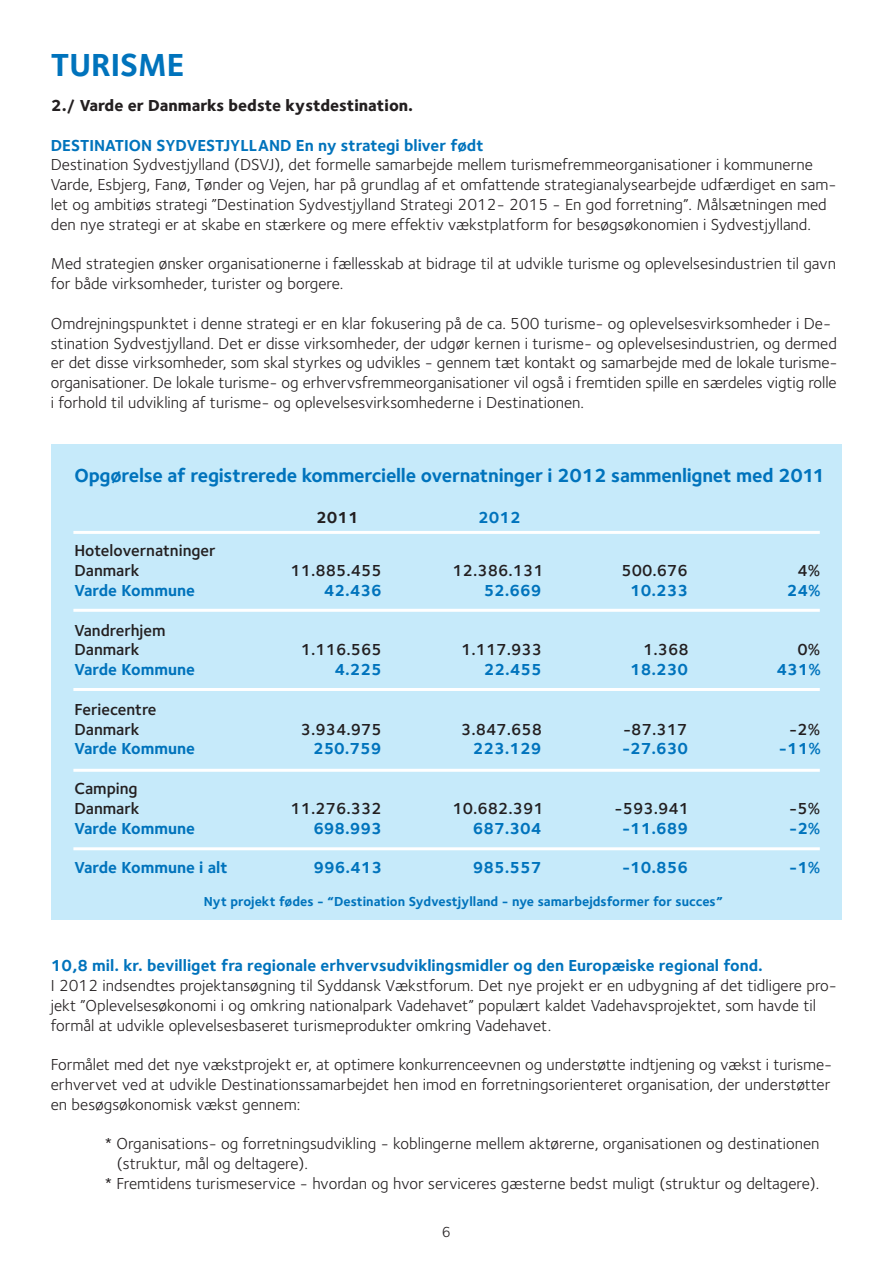
<style>
.page{position:relative;width:893px;height:1263px;background:#fff}
.page>*{position:absolute;margin:0;border:0;box-sizing:border-box;transform-origin:0 0}
.t1{font:700 33px "Foundry Sterling";color:#0073bc}
.t2{font:700 19.5px "Foundry Sterling";letter-spacing:-.015em;color:#0073bc}
.t3{font:16.5px/19.8px "Foundry Sterling";color:#231f20}
.t4{font:700 16.5px "Foundry Sterling";color:#0073bc}
.t5{font:600 16.5px/19.8px "Foundry Sterling";color:#231f20}
.t6{font:800 16.5px "Foundry Sterling";color:#231f20}
.t7{font:700 16.5px "Foundry Sterling";color:#231f20}
.t8{font:15px "Foundry Sterling";color:#231f20}
.t9{font:700 13.5px "Foundry Sterling";color:#0073bc}
</style>
<div class="page">
<div style="left:51px;top:444px;width:790px;height:476px;background:#c6eafa"></div>
<hr style="left:73px;top:609px;width:747px;height:3px;background:#fff">
<hr style="left:73px;top:531px;width:747px;height:3px;background:#fff">
<hr style="left:73px;top:688px;width:747px;height:3px;background:#fff">
<hr style="left:73px;top:769px;width:747px;height:3px;background:#fff">
<hr style="left:73px;top:847px;width:747px;height:3px;background:#fff">
<h1 class="t1" style="left:51px;top:51px;width:135px">TURISME</h1>
<p class="t6" style="left:51px;top:98px;width:364px">2./ Varde er Danmarks bedste kystdestination.</p>
<p class="t4" style="left:51px;top:138px;width:434px">DESTINATION SYDVESTJYLLAND En ny strategi bliver født</p>
<p class="t3" style="left:51px;top:157px;width:787px">Destination Sydvestjylland (DSVJ), det formelle samarbejde mellem turismefremmeorganisationer i kommunerne Varde, Esbjerg, Fanø, Tønder og Vejen, har på grundlag af et omfattende strategianalysearbejde udfærdiget en sam&shy;let og ambitiøs strategi ”Destination Sydvestjylland Strategi 2012- 2015 - En god forretning”. Målsætningen med den nye strategi er at skabe en stærkere og mere effektiv vækstplatform for besøgsøkonomien i Sydvestjylland.</p>
<p class="t3" style="left:51px;top:256px;width:787px">Med strategien ønsker organisationerne i fællesskab at bidrage til at udvikle turisme og oplevelsesindustrien til gavn for både virksomheder, turister og borgere.</p>
<p class="t3" style="left:51px;top:315px;width:788px">Omdrejningspunktet i denne strategi er en klar fokusering på de ca. 500 turisme- og oplevelsesvirksomheder i De&shy;stination Sydvestjylland. Det er disse virksomheder, der udgør kernen i turisme- og oplevelsesindustrien, og dermed er det disse virksomheder, som skal styrkes og udvikles - gennem tæt kontakt og samarbejde med de lokale turisme&shy;organisationer. De lokale turisme- og erhvervsfremmeorganisationer vil også i fremtiden spille en særdeles vigtig rolle i forhold til udvikling af turisme- og oplevelsesvirksomhederne i Destinationen.</p>
<p class="t2" style="left:74px;top:467px;width:752px">Opgørelse af registrerede kommercielle overnatninger i 2012 sammenlignet med 2011</p>
<p class="t7" style="left:316px;top:510px;width:44px">2011</p>
<p class="t4" style="left:478px;top:510px;width:44px">2012</p>
<p class="t5" style="left:74px;top:543px;width:143px">Hotelovernatninger<br>Danmark</p>
<p class="t5" style="left:290px;top:562px;width:93px">11.885.455</p>
<p class="t5" style="left:452px;top:562px;width:93px">12.386.131</p>
<p class="t5" style="left:621px;top:562px;width:68px">500.676</p>
<p class="t5" style="left:797px;top:562px;width:24px">4%</p>
<p class="t4" style="left:74px;top:584px;width:122px">Varde Kommune</p>
<p class="t4" style="left:324px;top:584px;width:59px">42.436</p>
<p class="t4" style="left:484px;top:584px;width:59px">52.669</p>
<p class="t4" style="left:630px;top:584px;width:59px">10.233</p>
<p class="t4" style="left:787px;top:584px;width:35px">24%</p>
<p class="t5" style="left:74px;top:622px;width:93px">Vandrerhjem<br>Danmark</p>
<p class="t5" style="left:301px;top:642px;width:83px">1.116.565</p>
<p class="t5" style="left:461px;top:642px;width:83px">1.117.933</p>
<p class="t5" style="left:643px;top:642px;width:47px">1.368</p>
<p class="t5" style="left:797px;top:642px;width:24px">0%</p>
<p class="t4" style="left:74px;top:663px;width:122px">Varde Kommune</p>
<p class="t4" style="left:334px;top:663px;width:49px">4.225</p>
<p class="t4" style="left:484px;top:663px;width:59px">22.455</p>
<p class="t4" style="left:630px;top:663px;width:59px">18.230</p>
<p class="t4" style="left:776px;top:663px;width:46px">431%</p>
<p class="t5" style="left:74px;top:701px;width:84px">Feriecentre<br>Danmark</p>
<p class="t5" style="left:301px;top:721px;width:83px">3.934.975</p>
<p class="t5" style="left:461px;top:721px;width:83px">3.847.658</p>
<p class="t5" style="left:623px;top:721px;width:66px">-87.317</p>
<p class="t5" style="left:789px;top:721px;width:32px">-2%</p>
<p class="t4" style="left:74px;top:742px;width:122px">Varde Kommune</p>
<p class="t4" style="left:313px;top:742px;width:70px">250.759</p>
<p class="t4" style="left:473px;top:742px;width:70px">223.129</p>
<p class="t4" style="left:622px;top:742px;width:68px">-27.630</p>
<p class="t4" style="left:779px;top:742px;width:43px">-11%</p>
<p class="t5" style="left:74px;top:780px;width:66px">Camping<br>Danmark</p>
<p class="t5" style="left:290px;top:800px;width:93px">11.276.332</p>
<p class="t5" style="left:452px;top:800px;width:93px">10.682.391</p>
<p class="t5" style="left:614px;top:800px;width:76px">-593.941</p>
<p class="t5" style="left:789px;top:800px;width:32px">-5%</p>
<p class="t4" style="left:74px;top:821px;width:122px">Varde Kommune</p>
<p class="t4" style="left:313px;top:821px;width:70px">698.993</p>
<p class="t4" style="left:473px;top:821px;width:70px">687.304</p>
<p class="t4" style="left:622px;top:821px;width:68px">-11.689</p>
<p class="t4" style="left:789px;top:821px;width:33px">-2%</p>
<p class="t4" style="left:74px;top:861px;width:155px">Varde Kommune i alt</p>
<p class="t4" style="left:314px;top:861px;width:70px">996.413</p>
<p class="t4" style="left:473px;top:861px;width:70px">985.557</p>
<p class="t4" style="left:622px;top:861px;width:68px">-10.856</p>
<p class="t4" style="left:789px;top:861px;width:33px">-1%</p>
<p class="t9" style="left:204px;top:896px;width:521px">Nyt projekt fødes - “Destination Sydvestjylland - nye samarbejdsformer for succes”</p>
<p class="t4" style="left:51px;top:959px;width:713px">10,8 mil. kr. bevilliget fra regionale erhvervsudviklingsmidler og den Europæiske regional fond.</p>
<p class="t3" style="left:51px;top:977px;width:787px">I 2012 indsendtes projektansøgning til Syddansk Vækstforum. Det nye projekt er en udbygning af det tidligere pro&shy;jekt ”Oplevelsesøkonomi i og omkring nationalpark Vadehavet” populært kaldet Vadehavsprojektet, som havde til formål at udvikle oplevelsesbaseret turismeprodukter omkring Vadehavet.</p>
<p class="t3" style="left:51px;top:1056px;width:783px;text-align:justify">Formålet med det nye vækstprojekt er, at optimere konkurrenceevnen og understøtte indtjening og vækst i turisme&shy;erhvervet ved at udvikle Destinationssamarbejdet hen imod en forretningsorienteret organisation, der understøtter en besøgsøkonomisk vækst gennem:</p>
<p class="t3" style="left:105px;top:1136px;width:716px">* Organisations- og forretningsudvikling - koblingerne mellem aktørerne, organisationen og destinationen</p>
<p class="t3" style="left:117px;top:1155px;width:193px">(struktur, mål og deltagere).</p>
<p class="t3" style="left:105px;top:1175px;width:716px">* Fremtidens turismeservice - hvordan og hvor serviceres gæsterne bedst muligt (struktur og deltagere).</p>
<p class="t8" style="left:442px;top:1227px;width:10px">6</p>
</div>
